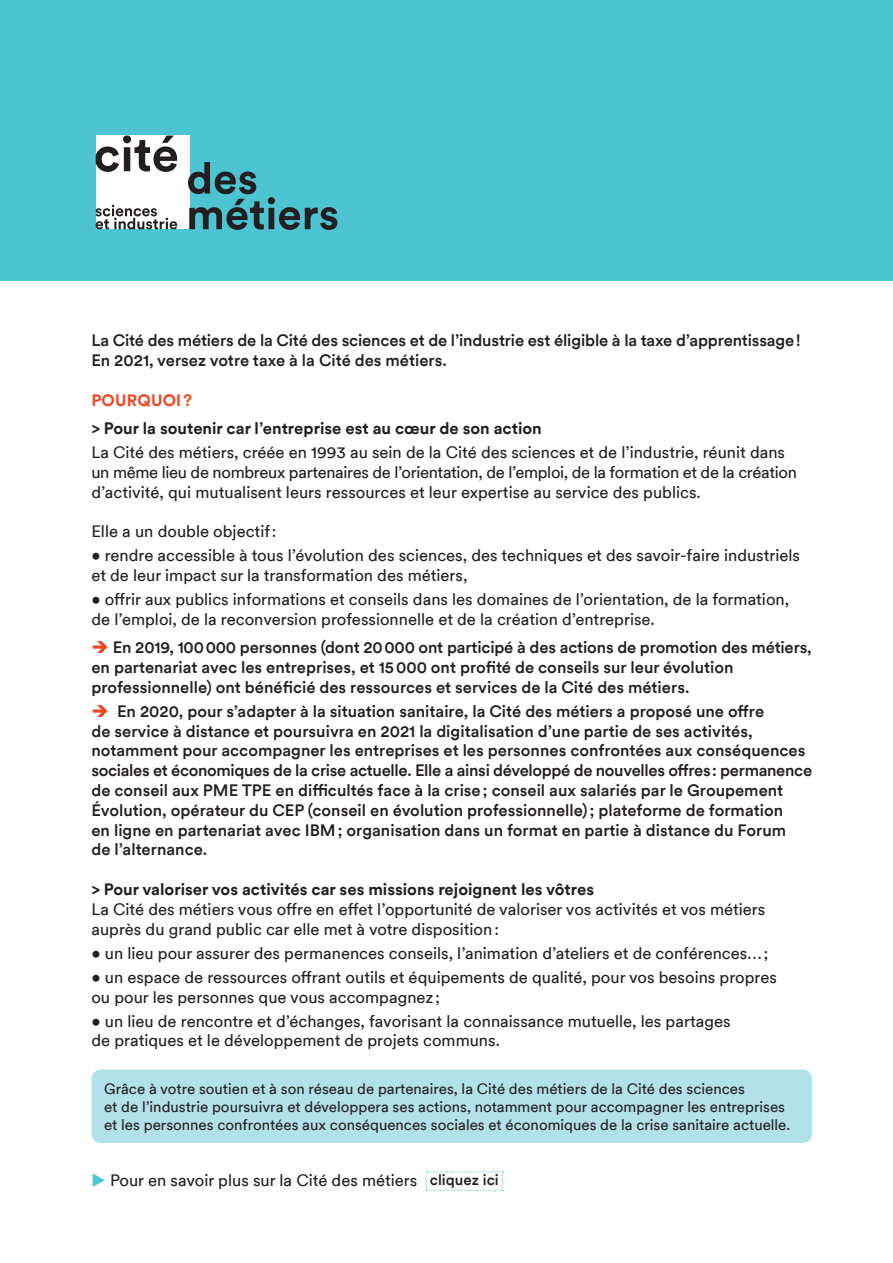
<style>
.page{position:relative;width:893px;height:1263px;background:#fff}
.page>*{position:absolute;margin:0;border:0;box-sizing:border-box;transform-origin:0 0}
.t1{font:16.5px/19.8px "CSI Circular TT";color:#231f20}
.t2{font:500 16.5px/19.8px "CSI Circular TT";color:#231f20}
.t3{font:700 16.5px "CSI Circular TT";color:#231f20}
.t4{font:700 16.5px "CSI Circular TT";letter-spacing:.01em;color:#ef4722}
.t5{font:15px/18px "CSI Circular TT";color:#231f20}
.s1{color:#ef4722}
.s2{color:#4cc4d2}
.s3{font-weight:500;font-size:15px}
</style>
<div class="page">
<div style="left:0;top:0;width:893px;height:281px;background:#4cc4d2"></div>
<div style="left:96px;top:136px;width:93px;height:93px;background:#fff"></div>
<svg style="left:96px;top:205px;width:81px;height:24px"></svg>
<svg style="left:96px;top:136px;width:81px;height:36px"></svg>
<svg style="left:188px;top:162px;width:149px;height:68px"></svg>
<div style="left:91px;top:1069px;width:721px;height:74px;background:#b3e1e9;border-radius:10px"></div>
<svg style="left:426px;top:1171px;width:77px;height:20px"></svg>
<p class="t2" style="left:91px;top:330px;width:710px">La Cité des métiers de la Cité des sciences et de l’industrie est éligible à la taxe d’apprentissage!<br>En 2021, versez votre taxe à la Cité des métiers.</p>
<p class="t4" style="left:91px;top:388px;width:102px">POURQUOI?</p>
<p class="t3" style="left:91px;top:417px;width:452px">&gt; Pour la soutenir car l’entreprise est au cœur de son action</p>
<p class="t1" style="left:91px;top:442px;width:707px">La Cité des métiers, créée en 1993 au sein de la Cité des sciences et de l’industrie, réunit dans un même lieu de nombreux partenaires de l’orientation, de l’emploi, de la formation et de la création d’activité, qui mutualisent leurs ressources et leur expertise au service des publics.</p>
<p class="t1" style="left:91px;top:521px;width:186px">Elle a un double objectif:</p>
<p class="t1" style="left:91px;top:545px;width:710px">• rendre accessible à tous l’évolution des sciences, des techniques et des savoir-faire industriels et de leur impact sur la transformation des métiers,</p>
<p class="t1" style="left:91px;top:589px;width:699px">• offrir aux publics informations et conseils dans les domaines de l’orientation, de la formation, de l’emploi, de la reconversion professionnelle et de la création d’entreprise.</p>
<p class="t2" style="left:91px;top:637px;width:722px"><span class="s1">➔</span> En 2019, 100000 personnes (dont 20000 ont participé à des actions de promotion des métiers, en partenariat avec les entreprises, et 15000 ont profité de conseils sur leur évolution professionnelle) ont bénéficié des ressources et services de la Cité des métiers.</p>
<p class="t2" style="left:91px;top:700px;width:722px"><span class="s1">➔</span> En 2020, pour s’adapter à la situation sanitaire, la Cité des métiers a proposé une offre<br>de service à distance et poursuivra en 2021 la digitalisation d’une partie de ses activités, notamment pour accompagner les entreprises et les personnes confrontées aux conséquences sociales et économiques de la crise actuelle. Elle a ainsi développé de nouvelles offres: permanence de conseil aux PME TPE en difficultés face à la crise; conseil aux salariés par le Groupement Évolution, opérateur du CEP (conseil en évolution professionnelle); plateforme de formation<br>en ligne en partenariat avec IBM; organisation dans un format en partie à distance du Forum<br>de l’alternance.</p>
<p class="t3" style="left:91px;top:878px;width:504px">&gt; Pour valoriser vos activités car ses missions rejoignent les vôtres</p>
<p class="t1" style="left:91px;top:898px;width:675px">La Cité des métiers vous offre en effet l’opportunité de valoriser vos activités et vos métiers auprès du grand public car elle met à votre disposition:</p>
<p class="t1" style="left:91px;top:942px;width:678px">• un lieu pour assurer des permanences conseils, l’animation d’ateliers et de conférences…;</p>
<p class="t1" style="left:91px;top:966px;width:687px">• un espace de ressources offrant outils et équipements de qualité, pour vos besoins propres ou pour les personnes que vous accompagnez ;</p>
<p class="t1" style="left:91px;top:1010px;width:641px">• un lieu de rencontre et d’échanges, favorisant la connaissance mutuelle, les partages de pratiques et le développement de projets communs.</p>
<p class="t5" style="left:104px;top:1079px;width:688px">Grâce à votre soutien et à son réseau de partenaires, la Cité des métiers de la Cité des sciences<br>et de l’industrie poursuivra et développera ses actions, notamment pour accompagner les entreprises et les personnes confrontées aux conséquences sociales et économiques de la crise sanitaire actuelle.</p>
<p class="t1" style="left:91px;top:1170px;width:409px"><span class="s2">◆</span> Pour en savoir plus sur la Cité des métiers <span class="s3">cliquez ici</span></p>
</div>
